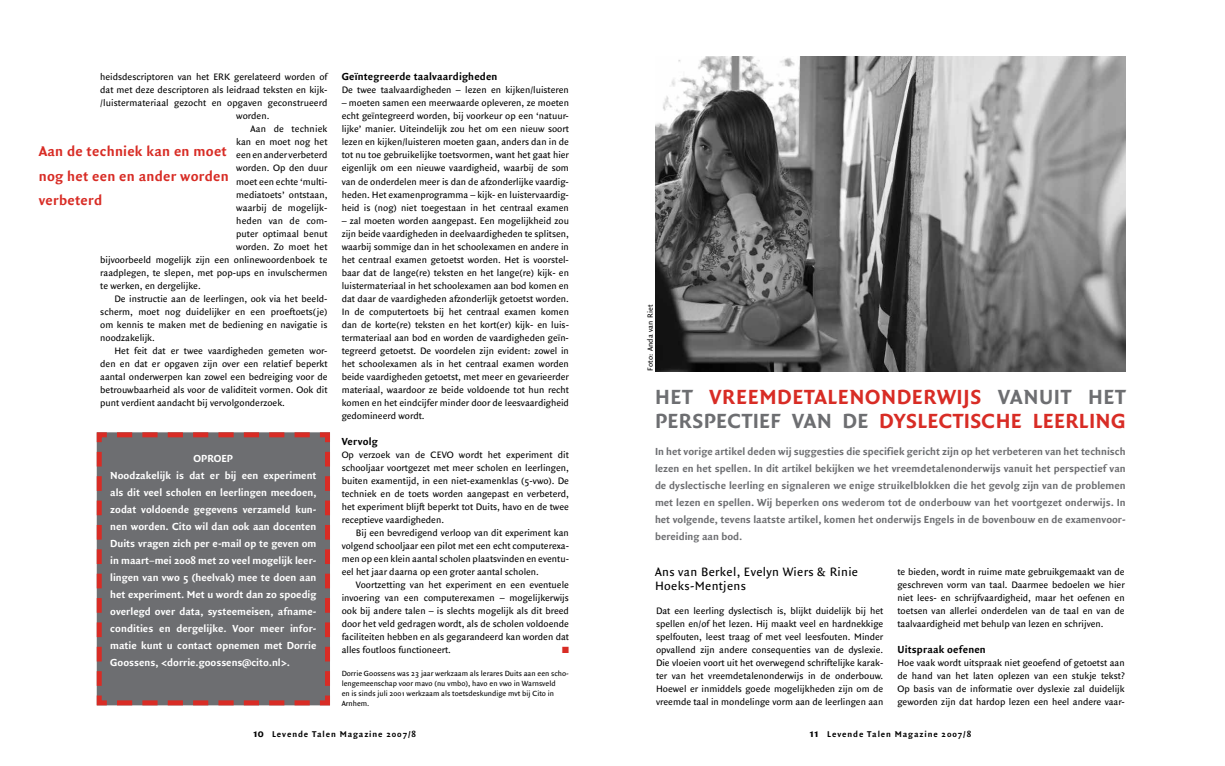
<style>
.page{position:relative;width:1225px;height:766px;background:#fff}
.page>*{position:absolute;margin:0;border:0;box-sizing:border-box;transform-origin:0 0}
.t1{font:700 22px/24px "Quadraat Sans";letter-spacing:.015em;color:#d82c25}
.t2{font:700 15px/24px "Quadraat Sans";letter-spacing:.015em;color:#d82c25}
.t3{font:13px/13.5px "Quadraat Sans";letter-spacing:.025em;color:#000}
.t4{font:700 11px/17px "Quadraat Sans";color:#6d6e71;text-align:justify}
.t5{font:700 11px/17px "Quadraat Sans";color:#fff}
.t6{font:700 11px "Quadraat Sans";letter-spacing:.015em;color:#000}
.t7{font:10px/13px "Quadraat Sans";color:#000;text-align:justify}
.t8{font:700 9px "Quadraat Sans";letter-spacing:.1em;color:#000}
.t9{font:9px "Zapf Dingbats ITC";color:#d82c25}
.t10{font:8px/10px "Quadraat Sans";color:#000}
.t11{font:8px "Quadraat Sans";letter-spacing:.025em;color:#000}
.s1{color:#6d6e71}
.s2{font-size:12px}
</style>
<div class="page">
<div style="left:96px;top:432px;width:234px;height:274px;background:#6d6e71"></div>
<img style="left:655px;top:57px;width:470px;height:315px">
<p class="t7" style="left:100px;top:71px;width:229px">heidsdescriptoren van het ERK gerelateerd worden of</p>
<p class="t7" style="left:100px;top:84px;width:229px">dat met deze descriptoren als leidraad teksten en kijk-</p>
<p class="t7" style="left:100px;top:97px;width:229px">/luistermateriaal gezocht en opgaven geconstrueerd</p>
<p class="t7" style="left:236px;top:110px;width:35px">worden.</p>
<p class="t7" style="left:250px;top:123px;width:78px">Aan de techniek</p>
<p class="t7" style="left:236px;top:136px;width:93px">kan en moet nog het</p>
<p class="t7" style="left:236px;top:149px;width:93px">een en ander verbeterd</p>
<p class="t7" style="left:236px;top:162px;width:93px">worden. Op den duur</p>
<p class="t7" style="left:236px;top:175px;width:93px">moet een echte ‘multi-</p>
<p class="t7" style="left:236px;top:188px;width:93px">mediatoets’ ontstaan,</p>
<p class="t7" style="left:236px;top:201px;width:93px">waarbij de mogelijk-</p>
<p class="t7" style="left:236px;top:214px;width:93px">heden van de com-</p>
<p class="t7" style="left:236px;top:227px;width:93px">puter optimaal benut</p>
<p class="t7" style="left:236px;top:240px;width:93px">worden. Zo moet het</p>
<p class="t7" style="left:100px;top:253px;width:229px">bijvoorbeeld mogelijk zijn een onlinewoordenboek te</p>
<p class="t7" style="left:100px;top:266px;width:229px">raadplegen, te slepen, met pop-ups en invulschermen</p>
<p class="t7" style="left:100px;top:279px;width:102px">te werken, en dergelijke.</p>
<p class="t7" style="left:114px;top:292px;width:214px">De instructie aan de leerlingen, ook via het beeld-</p>
<p class="t7" style="left:100px;top:305px;width:229px">scherm, moet nog duidelijker en een proeftoets(je)</p>
<p class="t7" style="left:100px;top:318px;width:229px">om kennis te maken met de bediening en navigatie is</p>
<p class="t7" style="left:100px;top:331px;width:56px">noodzakelijk.</p>
<p class="t7" style="left:114px;top:344px;width:215px">Het feit dat er twee vaardigheden gemeten wor-</p>
<p class="t7" style="left:100px;top:357px;width:229px">den en dat er opgaven zijn over een relatief beperkt</p>
<p class="t7" style="left:100px;top:370px;width:229px">aantal onderwerpen kan zowel een bedreiging voor de</p>
<p class="t7" style="left:100px;top:383px;width:229px">betrouwbaarheid als voor de validiteit vormen. Ook dit</p>
<p class="t7" style="left:100px;top:396px;width:186px">punt verdient aandacht bij vervolgonderzoek.</p>
<h2 class="t2" style="left:39px;top:140px;width:192px">Aan de techniek kan en moet nog het een en ander worden verbeterd</h2>
<p class="t5" style="left:110px;top:450px;width:208px;text-indent:83px">OPROEP<br>Noodzakelijk is dat er bij een experiment als dit veel scholen en leerlingen meedoen, zodat voldoende gegevens verzameld kun&shy;nen worden. Cito wil dan ook aan docenten Duits vragen zich per e-mail op te geven om in maart–mei 2008 met zo veel mogelijk leer&shy;lingen van vwo 5 (heelvak) mee te doen aan het experiment. Met u wordt dan zo spoedig overlegd over data, systeemeisen, afname&shy;condities en dergelijke. Voor meer infor&shy;matie kunt u contact opnemen met Dorrie Goossens, &lt;dorrie.goossens@cito.nl&gt;.</p>
<p class="t6" style="left:342px;top:71px;width:157px">Geïntegreerde taalvaardigheden</p>
<p class="t7" style="left:342px;top:84px;width:229px">De twee taalvaardigheden – lezen en kijken/luisteren</p>
<p class="t7" style="left:342px;top:97px;width:229px">– moeten samen een meerwaarde opleveren, ze moeten echt geïntegreerd worden, bij voorkeur op een ‘natuur&shy;lijke’ manier. Uiteindelijk zou het om een nieuw soort lezen en kijken/luisteren moeten gaan, anders dan in de tot nu toe gebruikelijke toetsvormen, want het gaat hier eigenlijk om een nieuwe vaardigheid, waarbij de som van de onderdelen meer is dan de afzonderlijke vaardig&shy;heden. Het examenprogramma – kijk- en luistervaardig&shy;heid is (nog) niet toegestaan in het centraal examen</p>
<p class="t7" style="left:342px;top:214px;width:229px">– zal moeten worden aangepast. Een mogelijkheid zou zijn beide vaardigheden in deelvaardigheden te splitsen, waarbij sommige dan in het schoolexamen en andere in het centraal examen getoetst worden. Het is voorstel&shy;baar dat de lange(re) teksten en het lange(re) kijk- en luistermateriaal in het schoolexamen aan bod komen en dat daar de vaardigheden afzonderlijk getoetst worden.<br>In de computertoets bij het centraal examen komen dan de korte(re) teksten en het kort(er) kijk- en luis&shy;termateriaal aan bod en worden de vaardigheden geïn&shy;tegreerd getoetst. De voordelen zijn evident: zowel in het schoolexamen als in het centraal examen worden beide vaardigheden getoetst, met meer en gevarieerder materiaal, waardoor ze beide voldoende tot hun recht komen en het eindcijfer minder door de leesvaardigheid gedomineerd wordt.</p>
<p class="t6" style="left:342px;top:435px;width:38px">Vervolg</p>
<p class="t7" style="left:342px;top:448px;width:229px">Op verzoek van de CEVO wordt het experiment dit schooljaar voortgezet met meer scholen en leerlingen, buiten examentijd, in een niet-examenklas (5-vwo). De techniek en de toets worden aangepast en verbeterd, het experiment blijft beperkt tot Duits, havo en de twee receptieve vaardigheden.</p>
<p class="t7" style="left:342px;top:526px;width:229px;text-indent:14px">Bij een bevredigend verloop van dit experiment kan volgend schooljaar een pilot met een echt computerexa&shy;men op een klein aantal scholen plaatsvinden en eventu&shy;eel het jaar daarna op een groter aantal scholen.</p>
<p class="t7" style="left:342px;top:578px;width:229px;text-indent:14px">Voortzetting van het experiment en een eventuele invoering van een computerexamen – mogelijkerwijs ook bij andere talen – is slechts mogelijk als dit breed door het veld gedragen wordt, als de scholen voldoende faciliteiten hebben en als gegarandeerd kan worden dat alles foutloos functioneert.</p>
<p class="t9" style="left:562px;top:645px;width:8px">■</p>
<p class="t10" style="left:342px;top:668px;width:229px">Dorrie Goossens was 23 jaar werkzaam als lerares Duits aan een scho&shy;lengemeenschap voor mavo (nu vmbo), havo en vwo in Warnsveld<br>en is sinds juli 2001 werkzaam als toetsdeskundige mvt bij Cito in Arnhem.</p>
<p class="t11" style="left:645px;top:371px;width:68px;rotate:-90deg">Foto: Anda van Riet</p>
<h1 class="t1" style="left:655px;top:385px;width:472px"><span class="s1">HET</span> VREEMDETALENONDERWIJS <span class="s1">VANUIT HET<br>PERSPECTIEF VAN DE</span> DYSLECTISCHE LEERLING</h1>
<p class="t4" style="left:655px;top:443px;width:472px">In het vorige artikel deden wij suggesties die specifiek gericht zijn op het verbeteren van het technisch lezen en het spellen. In dit artikel bekijken we het vreemdetalenonderwijs vanuit het perspectief van de dyslectische leerling en signaleren we enige struikelblokken die het gevolg zijn van de problemen met lezen en spellen. Wij beperken ons wederom tot de onderbouw van het voortgezet onderwijs. In het volgende, tevens laatste artikel, komen het onderwijs Engels in de bovenbouw en de examenvoor&shy;bereiding aan bod.</p>
<h3 class="t3" style="left:655px;top:565px;width:205px">Ans van Berkel, Evelyn Wiers &amp; Rinie<br>Hoeks-Mentjens</h3>
<p class="t7" style="left:656px;top:604px;width:229px">Dat een leerling dyslectisch is, blijkt duidelijk bij het spellen en/of het lezen. Hij maakt veel en hardnekkige spelfouten, leest traag of met veel leesfouten. Minder opvallend zijn andere consequenties van de dyslexie.<br>Die vloeien voort uit het overwegend schriftelijke karak&shy;ter van het vreemdetalenonderwijs in de onderbouw.<br>Hoewel er inmiddels goede mogelijkheden zijn om de vreemde taal in mondelinge vorm aan de leerlingen aan</p>
<p class="t7" style="left:897px;top:565px;width:229px">te bieden, wordt in ruime mate gebruikgemaakt van de geschreven vorm van taal. Daarmee bedoelen we hier niet lees- en schrijfvaardigheid, maar het oefenen en toetsen van allerlei onderdelen van de taal en van de taalvaardigheid met behulp van lezen en schrijven.</p>
<p class="t6" style="left:897px;top:643px;width:90px">Uitspraak oefenen</p>
<p class="t7" style="left:897px;top:656px;width:229px">Hoe vaak wordt uitspraak niet geoefend of getoetst aan de hand van het laten oplezen van een stukje tekst?<br>Op basis van de informatie over dyslexie zal duidelijk geworden zijn dat hardop lezen een heel andere vaar-</p>
<p class="t8" style="left:253px;top:729px;width:164px"><span class="s2">10</span> Levende Talen Magazine 2007/8</p>
<p class="t8" style="left:809px;top:729px;width:163px"><span class="s2">11</span> Levende Talen Magazine 2007/8</p>
</div>
